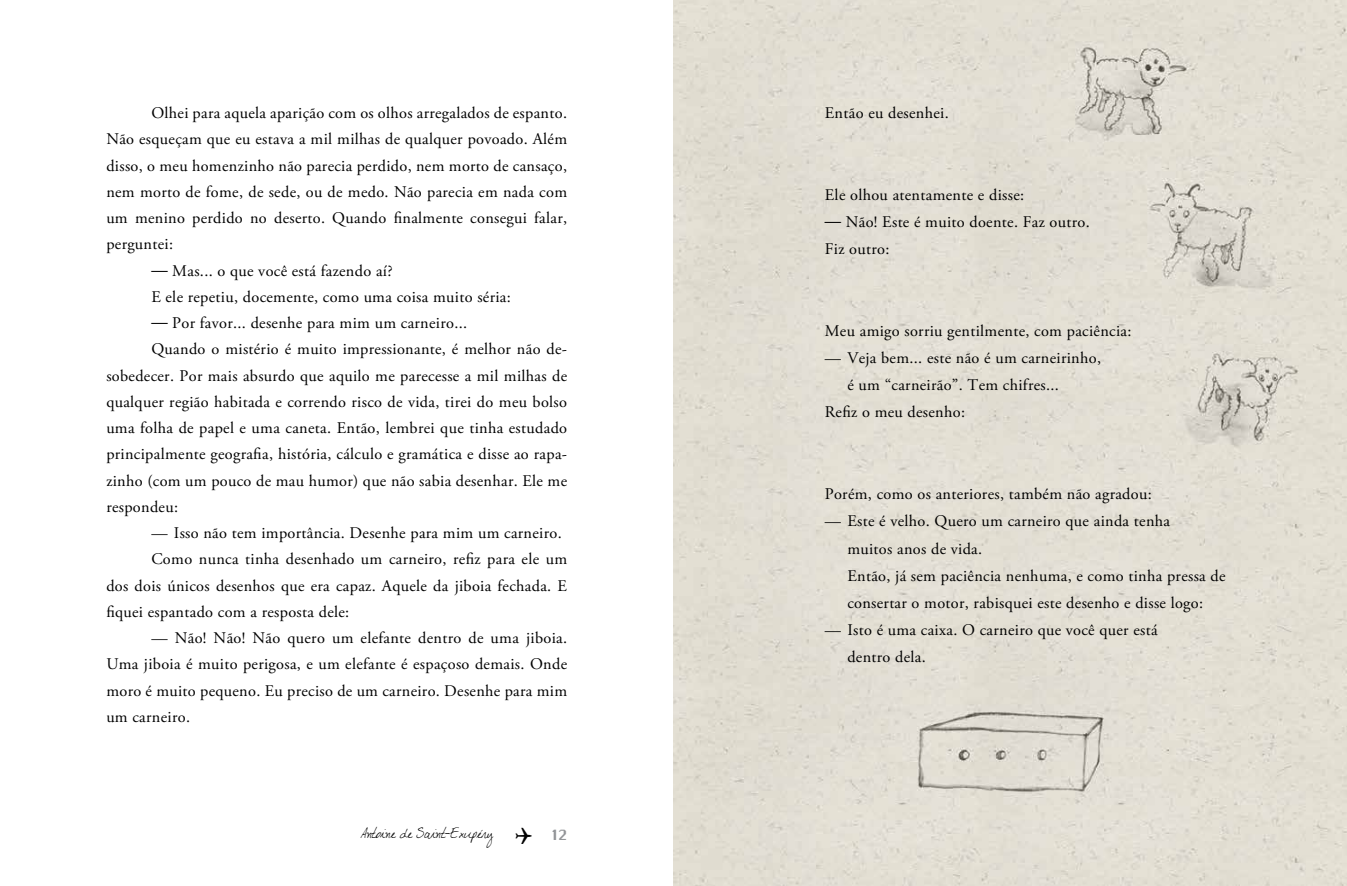
<style>
.page{position:relative;width:1347px;height:886px;background:#fff}
.page>*{position:absolute;margin:0;border:0;box-sizing:border-box;transform-origin:0 0}
.t1{font:16.25px/26.2px "Adobe Garamond Pro";letter-spacing:.02em;color:#000}
.t2{font:13.75px "Chicago Normal";color:#939598}
.t3{font:11.25px "DJB My Boyfriend's Handwriting";color:#000}
.s1{font-family:"Century Gothic"}
</style>
<div class="page">
<div style="left:673px;top:0;width:673px;height:886px;background:#e2ded3"></div>
<svg style="left:815px;top:827px;width:16px;height:17px"></svg>
<p class="t1" style="left:106px;top:100px;width:462px;text-align:justify;text-indent:45px">Olhei para aquela aparição com os olhos arregalados de espanto.<br>Não esqueçam que eu estava a mil milhas de qualquer povoado. Além disso, o meu homenzinho não parecia perdido, nem morto de cansaço, nem morto de fome, de sede, ou de medo. Não parecia em nada com um menino perdido no deserto. Quando finalmente consegui falar, perguntei:</p>
<p class="t1" style="left:151px;top:258px;width:361px"><span class="s1">—</span> Mas... o que você está fazendo aí?<br>E ele repetiu, docemente, como uma coisa muito séria:</p>
<p class="t1" style="left:151px;top:310px;width:317px"><span class="s1">—</span> Por favor... desenhe para mim um carneiro...</p>
<p class="t1" style="left:151px;top:337px;width:417px">Quando o mistério é muito impressionante, é melhor não de-</p>
<p class="t1" style="left:106px;top:363px;width:462px">sobedecer. Por mais absurdo que aquilo me parecesse a mil milhas de</p>
<p class="t1" style="left:106px;top:389px;width:462px">qualquer região habitada e correndo risco de vida, tirei do meu bolso</p>
<p class="t1" style="left:106px;top:415px;width:462px">uma folha de papel e uma caneta. Então, lembrei que tinha estudado</p>
<p class="t1" style="left:106px;top:442px;width:462px">principalmente geografia, história, cálculo e gramática e disse ao rapa-</p>
<p class="t1" style="left:106px;top:468px;width:462px">zinho (com um pouco de mau humor) que não sabia desenhar. Ele me</p>
<p class="t1" style="left:106px;top:494px;width:73px">respondeu:</p>
<p class="t1" style="left:151px;top:520px;width:412px">— Isso não tem importância. Desenhe para mim um carneiro.</p>
<p class="t1" style="left:151px;top:547px;width:417px">Como nunca tinha desenhado um carneiro, refiz para ele um</p>
<p class="t1" style="left:106px;top:573px;width:462px">dos dois únicos desenhos que era capaz. Aquele da jiboia fechada. E</p>
<p class="t1" style="left:106px;top:599px;width:244px">fiquei espantado com a resposta dele:</p>
<p class="t1" style="left:106px;top:625px;width:462px;text-align:justify;text-indent:45px">— Não! Não! Não quero um elefante dentro de uma jiboia.<br>Uma jiboia é muito perigosa, e um elefante é espaçoso demais. Onde moro é muito pequeno. Eu preciso de um carneiro. Desenhe para mim um carneiro.</p>
<p class="t3" style="left:361px;top:827px;width:134px">Antoine de Saint-Exupéry</p>
<p class="t2" style="left:550px;top:825px;width:18px">12</p>
<p class="t1" style="left:825px;top:100px;width:125px">Então eu desenhei.</p>
<p class="t1" style="left:825px;top:182px;width:201px">Ele olhou atentamente e disse:</p>
<p class="t1" style="left:825px;top:209px;width:266px;line-height:27.2px"><span class="s1">—</span> Não! Este é muito doente. Faz outro.<br>Fiz outro:</p>
<p class="t1" style="left:825px;top:318px;width:308px">Meu amigo sorriu gentilmente, com paciência:</p>
<p class="t1" style="left:825px;top:345px;width:278px">— Veja bem... este não é um carneirinho,</p>
<p class="t1" style="left:847px;top:372px;width:213px">é um “carneirão”. Tem chifres...</p>
<p class="t1" style="left:825px;top:400px;width:142px">Refiz o meu desenho:</p>
<p class="t1" style="left:825px;top:481px;width:328px">Porém, como os anteriores, também não agradou:</p>
<p class="t1" style="left:847px;top:508px;width:380px;line-height:27.2px;text-indent:-23px">— Este é velho. Quero um carneiro que ainda tenha<br>muitos anos de vida.<br>Então, já sem paciência nenhuma, e como tinha pressa de consertar o motor, rabisquei este desenho e disse logo:</p>
<p class="t1" style="left:847px;top:617px;width:312px;line-height:27.2px;text-indent:-23px">— Isto é uma caixa. O carneiro que você quer está dentro dela.</p>
</div>
